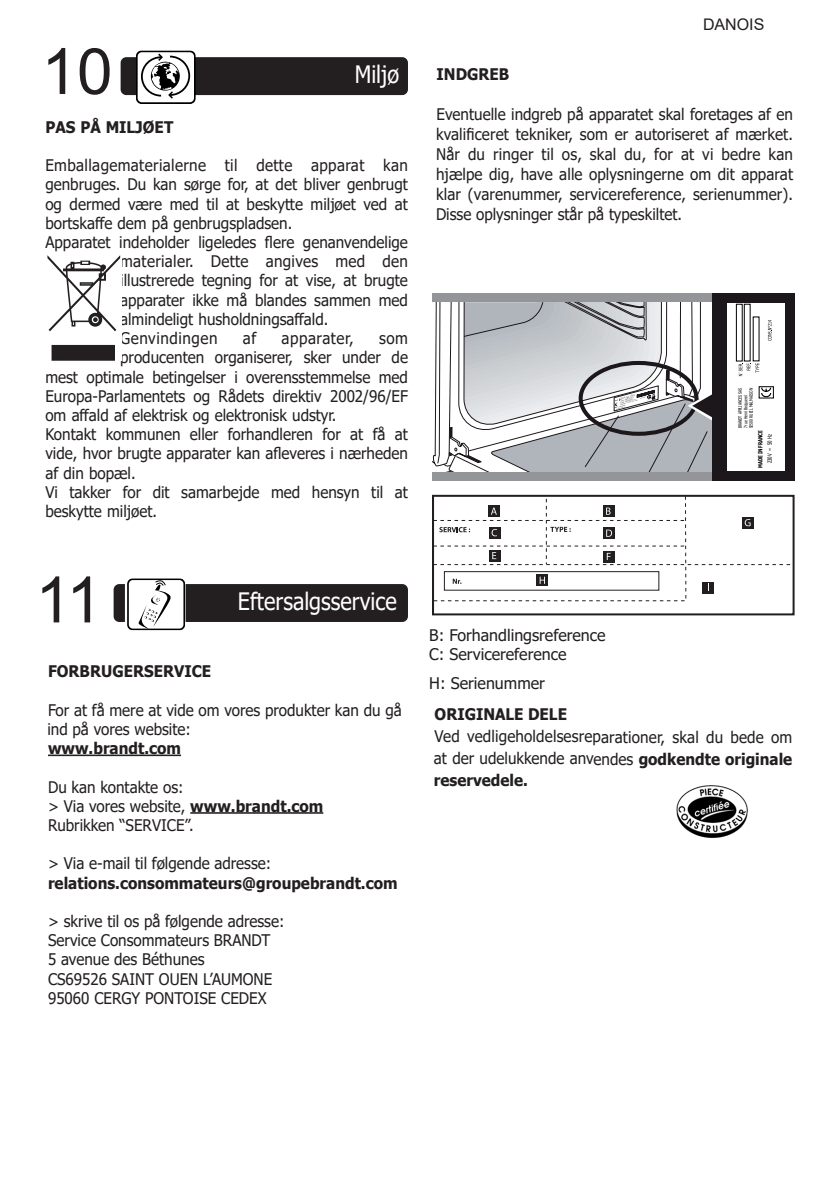
<style>
.page{position:relative;width:840px;height:1191px;background:#fff}
.page>*{position:absolute;margin:0;border:0;box-sizing:border-box;transform-origin:0 0}
.t1{font:64px "Arial";color:#231f20}
.t2{font:24px "Tahoma";color:#fff;scale:.9 1}
.t3{font:16px/19.2px "Tahoma";color:#231f20;text-align:justify;scale:.95 1}
.t4{font:700 16px "Tahoma";color:#231f20;scale:.95 1}
.t5{font:16px "Tahoma";color:#231f20}
.t6{font:16px "Tahoma";letter-spacing:.035em;color:#231f20;scale:.95 1}
.t7{font:16px "Arial";color:#231f20}
.t8{font:700 5.8px "Tahoma";color:#000;scale:.75 1}
.t9{font:5.8px "Tahoma";color:#000;scale:.75 1}
.t10{font:4.6px/5.6px "Tahoma";color:#000;scale:.75 1}
.s1{font-weight:700}
</style>
<div class="page">
<div style="left:113px;top:584px;width:295px;height:38px;background:#231f20;border-radius:6px"></div>
<div style="left:125px;top:575px;width:60px;height:56px;background:#fff;border-radius:6px"></div>
<svg style="left:127px;top:578px;width:58px;height:52px"></svg>
<hr style="left:48px;top:754px;width:133px;height:2px;background:#231f20">
<hr style="left:190px;top:812px;width:133px;height:1px;background:#231f20">
<div style="left:120px;top:57px;width:288px;height:38px;background:#231f20;border-radius:6px"></div>
<svg style="left:136px;top:50px;width:60px;height:54px"></svg>
<div style="left:52px;top:345px;width:62px;height:15px;background:#231f20"></div>
<svg style="left:47px;top:255px;width:73px;height:76px"></svg>
<img style="left:676px;top:785px;width:72px;height:53px">
<svg style="left:432px;top:293px;width:362px;height:188px;fill:#939598"></svg>
<div style="left:711px;top:293px;width:83px;height:188px;background:#1b171b"></div>
<svg style="left:437px;top:293px;width:348px;height:178px"></svg>
<svg style="left:435px;top:498px;width:356px;height:103px"></svg>
<div style="left:432px;top:495px;width:362px;height:120px;border:2px solid #231f20"></div>
<p class="t7" style="left:702px;top:13px;width:63px">DANOIS</p>
<p class="t1" style="left:41px;top:27px;width:73px">10</p>
<p class="t2" style="left:354px;top:58px;width:51px">Miljø</p>
<p class="t4" style="left:436px;top:63px;width:78px">INDGREB</p>
<p class="t3" style="left:436px;top:105px;width:377px;line-height:20px">Eventuelle indgreb på apparatet skal foretages af en kvalificeret tekniker, som er autoriseret af mærket.<br>Når du ringer til os, skal du, for at vi bedre kan hjælpe dig, have alle oplysningerne om dit apparat klar (varenummer, servicereference, serienummer).<br>Disse oplysninger står på typeskiltet.</p>
<p class="t4" style="left:45px;top:116px;width:136px">PAS PÅ MILJØET</p>
<p class="t3" style="left:45px;top:157px;width:383px">Emballagematerialerne til dette apparat kan genbruges. Du kan sørge for, at det bliver genbrugt og dermed være med til at beskytte miljøet ved at bortskaffe dem på genbrugspladsen.</p>
<p class="t3" style="left:120px;top:233px;width:304px;text-indent:-75px">Apparatet indeholder ligeledes flere genanvendelige materialer. Dette angives med den illustrerede tegning for at vise, at brugte apparater ikke må blandes sammen med almindeligt husholdningsaffald.</p>
<p class="t6" style="left:120px;top:327px;width:104px">Genvindingen</p>
<p class="t3" style="left:243px;top:329px;width:16px">af</p>
<p class="t6" style="left:281px;top:327px;width:77px">apparater,</p>
<p class="t3" style="left:379px;top:329px;width:32px">som</p>
<p class="t3" style="left:120px;top:349px;width:304px">producenten organiserer, sker under de</p>
<p class="t3" style="left:45px;top:368px;width:383px">mest optimale betingelser i overensstemmelse med</p>
<p class="t3" style="left:45px;top:387px;width:383px">Europa-Parlamentets og Rådets direktiv 2002/96/EF</p>
<p class="t3" style="left:45px;top:406px;width:308px">om affald af elektrisk og elektronisk udstyr.</p>
<p class="t3" style="left:45px;top:425px;width:383px">Kontakt kommunen eller forhandleren for at få at vide, hvor brugte apparater kan afleveres i nærheden af din bopæl.</p>
<p class="t3" style="left:45px;top:483px;width:383px">Vi takker for dit samarbejde med hensyn til at beskytte miljøet.</p>
<p class="t10" style="left:736px;top:428px;width:55px;rotate:-90deg">BRANDT APPLIANCES SAS<br>7 rue Henri Becquerel<br>92500 RUEIL MALMAISON</p>
<p class="t8" style="left:755px;top:468px;width:53px;rotate:-90deg">MADE IN FRANCE</p>
<p class="t9" style="left:765px;top:463px;width:40px;rotate:-90deg">230V ~ 50 Hz</p>
<p class="t1" style="left:35px;top:556px;width:68px">11</p>
<p class="t2" style="left:238px;top:585px;width:178px">Eftersalgsservice</p>
<p class="t4" style="left:48px;top:660px;width:173px">FORBRUGERSERVICE</p>
<p class="t3" style="left:47px;top:701px;width:374px">For at få mere at vide om vores produkter kan du gå ind på vores website:</p>
<p class="t4" style="left:48px;top:737px;width:141px">www.brandt.com</p>
<p class="t3" style="left:48px;top:778px;width:144px">Du kan kontakte os:</p>
<p class="t3" style="left:48px;top:797px;width:291px">&gt; Via vores website, <span class="s1">www.brandt.com</span></p>
<p class="t3" style="left:48px;top:816px;width:155px">Rubrikken “SERVICE”.</p>
<p class="t3" style="left:48px;top:855px;width:236px">&gt; Via e-mail til følgende adresse:</p>
<p class="t4" style="left:48px;top:871px;width:369px">relations.consommateurs@groupebrandt.com</p>
<p class="t3" style="left:48px;top:912px;width:250px">&gt; skrive til os på følgende adresse:</p>
<p class="t3" style="left:48px;top:931px;width:235px">Service Consommateurs BRANDT</p>
<p class="t3" style="left:48px;top:951px;width:166px">5 avenue des Béthunes</p>
<p class="t3" style="left:48px;top:970px;width:237px">CS69526 SAINT OUEN L’AUMONE</p>
<p class="t3" style="left:48px;top:989px;width:231px">95060 CERGY PONTOISE CEDEX</p>
<p class="t5" style="left:429px;top:624px;width:178px">B: Forhandlingsreference</p>
<p class="t5" style="left:429px;top:643px;width:139px">C: Servicereference</p>
<p class="t5" style="left:429px;top:672px;width:117px">H: Serienummer</p>
<p class="t4" style="left:434px;top:703px;width:141px">ORIGINALE DELE</p>
<p class="t3" style="left:433px;top:726px;width:378px;line-height:22px">Ved vedligeholdelsesreparationer, skal du bede om at der udelukkende anvendes <span class="s1">godkendte originale reservedele.</span></p>
</div>
